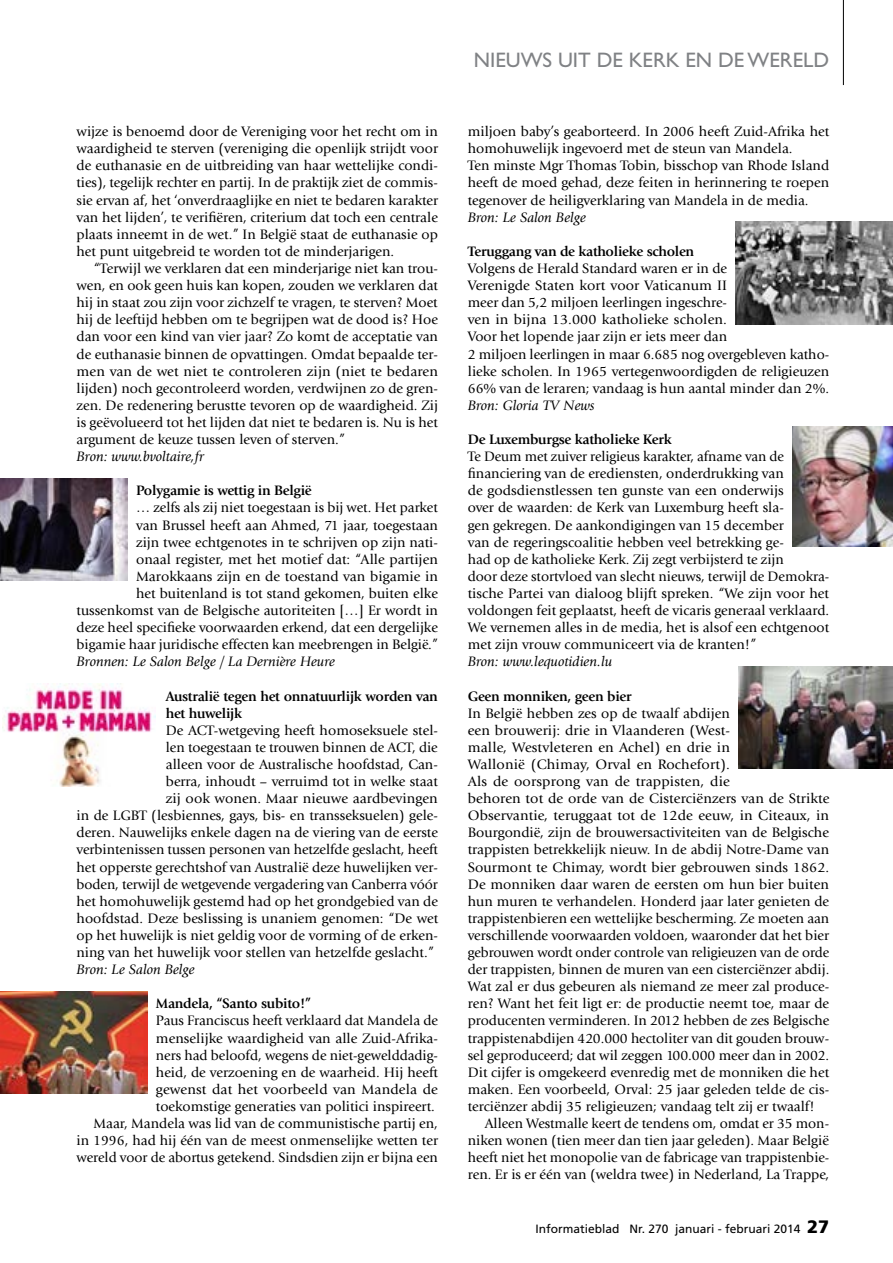
<style>
.page{position:relative;width:893px;height:1263px;background:#fff}
.page>*{position:absolute;margin:0;border:0;box-sizing:border-box;transform-origin:0 0}
.t1{font:21px "Gill Sans Std";color:#808285}
.t2{font:14.25px/17.1px "Giovanni Std";color:#000}
.t3{font:700 14.25px/17.1px "Giovanni Std";letter-spacing:-.02em;color:#000}
.t4{font:italic 14.25px "Giovanni Std";color:#000}
.t5{font:12px "Frutiger LT Std";color:#000}
.s1{font-weight:900;font-size:18px}
</style>
<div class="page">
<hr style="left:843px;top:0;width:1px;height:85px;background:#000">
<img style="left:0;top:478px;width:128px;height:103px">
<img style="left:2px;top:683px;width:153px;height:103px">
<img style="left:0;top:991px;width:147px;height:103px">
<img style="left:736px;top:222px;width:157px;height:102px">
<img style="left:792px;top:427px;width:101px;height:120px">
<img style="left:738px;top:666px;width:155px;height:103px">
<p class="t2" style="left:77px;top:123px;width:363px;text-align:justify">wijze is benoemd door de Vereniging voor het recht om in waardigheid te sterven (vereniging die openlijk strijdt voor de euthanasie en de uitbreiding van haar wettelijke condi&shy;ties), tegelijk rechter en partij. In de praktijk ziet de commis&shy;sie ervan af, het ‘onverdraaglijke en niet te bedaren karakter van het lijden’, te verifiëren, criterium dat toch een centrale plaats inneemt in de wet.” In België staat de euthanasie op het punt uitgebreid te worden tot de minderjarigen.</p>
<p class="t2" style="left:77px;top:260px;width:363px;text-align:justify;text-indent:17px">“Terwijl we verklaren dat een minderjarige niet kan trou&shy;wen, en ook geen huis kan kopen, zouden we verklaren dat hij in staat zou zijn voor zichzelf te vragen, te sterven? Moet hij de leeftijd hebben om te begrijpen wat de dood is? Hoe dan voor een kind van vier jaar? Zo komt de acceptatie van de euthanasie binnen de opvattingen. Omdat bepaalde ter&shy;men van de wet niet te controleren zijn (niet te bedaren lijden) noch gecontroleerd worden, verdwijnen zo de gren&shy;zen. De redenering berustte tevoren op de waardigheid. Zij is geëvolueerd tot het lijden dat niet te bedaren is. Nu is het argument de keuze tussen leven of sterven.”</p>
<p class="t4" style="left:77px;top:449px;width:129px">Bron: www.bvoltaire,fr</p>
<p class="t3" style="left:136px;top:482px;width:177px">Polygamie is wettig in België</p>
<p class="t2" style="left:77px;top:499px;width:363px;text-align:right">… zelfs als zij niet toegestaan is bij wet. Het parket<br>van Brussel heeft aan Ahmed, 71 jaar, toegestaan<br>zijn twee echtgenotes in te schrijven op zijn nati-<br>onaal register, met het motief dat: “Alle partijen Marokkaans zijn en de toestand van bigamie in<br>het buitenland is tot stand gekomen, buiten elke tussenkomst van de Belgische autoriteiten […] Er wordt in deze heel specifieke voorwaarden erkend, dat een dergelijke bigamie haar juridische effecten kan meebrengen in België.”</p>
<p class="t4" style="left:77px;top:654px;width:260px">Bronnen: Le Salon Belge / La Dernière Heure</p>
<p class="t3" style="left:166px;top:687px;width:274px">Australië tegen het onnatuurlijk worden van het huwelijk</p>
<p class="t2" style="left:77px;top:722px;width:363px;text-align:right">De ACT-wetgeving heeft homoseksuele stel-<br>len toegestaan te trouwen binnen de ACT, die<br>alleen voor de Australische hoofdstad, Can-<br>berra, inhoudt – verruimd tot in welke staat<br>zij ook wonen. Maar nieuwe aardbevingen<br>in de LGBT (lesbiennes, gays, bis- en transseksuelen) gele&shy;deren. Nauwelijks enkele dagen na de viering van de eerste verbintenissen tussen personen van hetzelfde geslacht, heeft het opperste gerechtshof van Australië deze huwelijken ver&shy;boden, terwijl de wetgevende vergadering van Canberra vóór het homohuwelijk gestemd had op het grondgebied van de hoofdstad. Deze beslissing is unaniem genomen: “De wet op het huwelijk is niet geldig voor de vorming of de erken&shy;ning van het huwelijk voor stellen van hetzelfde geslacht.”</p>
<p class="t4" style="left:77px;top:962px;width:120px">Bron: Le Salon Belge</p>
<p class="t3" style="left:156px;top:995px;width:157px">Mandela, “Santo subito!”</p>
<p class="t2" style="left:77px;top:1012px;width:363px;text-align:right">Paus Franciscus heeft verklaard dat Mandela de<br>menselijke waardigheid van alle Zuid-Afrika-<br>ners had beloofd, wegens de niet-gewelddadig-<br>heid, de verzoening en de waarheid. Hij heeft<br>gewenst dat het voorbeeld van Mandela de<br>toekomstige generaties van politici inspireert.<br>Maar, Mandela was lid van de communistische partij en,<br>in 1996, had hij één van de meest onmenselijke wetten ter wereld voor de abortus getekend. Sindsdien zijn er bijna een</p>
<h1 class="t1" style="left:474px;top:48px;width:357px">NIEUWS UIT DE KERK EN DE WERELD</h1>
<p class="t2" style="left:468px;top:123px;width:363px">miljoen baby’s geaborteerd. In 2006 heeft Zuid-Afrika het homohuwelijk ingevoerd met de steun van Mandela.<br>Ten minste Mgr Thomas Tobin, bisschop van Rhode Island heeft de moed gehad, deze feiten in herinnering te roepen tegenover de heiligverklaring van Mandela in de media.</p>
<p class="t4" style="left:468px;top:209px;width:120px">Bron: Le Salon Belge</p>
<p class="t3" style="left:468px;top:243px;width:228px">Teruggang van de katholieke scholen</p>
<p class="t2" style="left:468px;top:260px;width:363px">Volgens de Herald Standard waren er in de<br>Verenigde Staten kort voor Vaticanum II<br>meer dan 5,2 miljoen leerlingen ingeschre-<br>ven in bijna 13.000 katholieke scholen.<br>Voor het lopende jaar zijn er iets meer dan<br>2 miljoen leerlingen in maar 6.685 nog overgebleven katho&shy;lieke scholen. In 1965 vertegenwoordigden de religieuzen 66% van de leraren; vandaag is hun aantal minder dan 2%.</p>
<p class="t4" style="left:468px;top:397px;width:128px">Bron: Gloria TV News</p>
<p class="t3" style="left:468px;top:431px;width:205px">De Luxemburgse katholieke Kerk</p>
<p class="t2" style="left:468px;top:448px;width:363px">Te Deum met zuiver religieus karakter, afname van de financiering van de erediensten, onderdrukking van<br>de godsdienstlessen ten gunste van een onderwijs<br>over de waarden: de Kerk van Luxemburg heeft sla-<br>gen gekregen. De aankondigingen van 15 december<br>van de regeringscoalitie hebben veel betrekking ge-<br>had op de katholieke Kerk. Zij zegt verbijsterd te zijn<br>door deze stortvloed van slecht nieuws, terwijl de Demokra&shy;tische Partei van dialoog blijft spreken. “We zijn voor het voldongen feit geplaatst, heeft de vicaris generaal verklaard.<br>We vernemen alles in de media, het is alsof een echtgenoot met zijn vrouw communiceert via de kranten!”</p>
<p class="t4" style="left:468px;top:654px;width:146px">Bron: www.lequotidien.lu</p>
<p class="t3" style="left:468px;top:687px;width:165px">Geen monniken, geen bier</p>
<p class="t2" style="left:468px;top:704px;width:363px">In België hebben zes op de twaalf abdijen<br>een brouwerij: drie in Vlaanderen (West-<br>malle, Westvleteren en Achel) en drie in<br>Wallonië (Chimay, Orval en Rochefort).<br>Als de oorsprong van de trappisten, die<br>behoren tot de orde van de Cisterciënzers van de Strikte Observantie, teruggaat tot de 12de eeuw, in Citeaux, in Bourgondië, zijn de brouwersactiviteiten van de Belgische trappisten betrekkelijk nieuw. In de abdij Notre-Dame van Sourmont te Chimay, wordt bier gebrouwen sinds 1862.<br>De monniken daar waren de eersten om hun bier buiten hun muren te verhandelen. Honderd jaar later genieten de trappistenbieren een wettelijke bescherming. Ze moeten aan verschillende voorwaarden voldoen, waaronder dat het bier gebrouwen wordt onder controle van religieuzen van de orde der trappisten, binnen de muren van een cisterciënzer abdij.<br>Wat zal er dus gebeuren als niemand ze meer zal produce&shy;ren? Want het feit ligt er: de productie neemt toe, maar de producenten verminderen. In 2012 hebben de zes Belgische trappistenabdijen 420.000 hectoliter van dit gouden brouw&shy;sel geproduceerd; dat wil zeggen 100.000 meer dan in 2002.<br>Dit cijfer is omgekeerd evenredig met de monniken die het maken. Een voorbeeld, Orval: 25 jaar geleden telde de cis&shy;terciënzer abdij 35 religieuzen; vandaag telt zij er twaalf!</p>
<p class="t2" style="left:468px;top:1115px;width:363px;text-align:justify;text-indent:17px">Alleen Westmalle keert de tendens om, omdat er 35 mon&shy;niken wonen (tien meer dan tien jaar geleden). Maar België heeft niet het monopolie van de fabricage van trappistenbie&shy;ren. Er is er één van (weldra twee) in Nederland, La Trappe,</p>
<p class="t5" style="left:535px;top:1222px;width:295px">Informatieblad Nr. 270 januari - februari 2014 <span class="s1">27</span></p>
</div>
